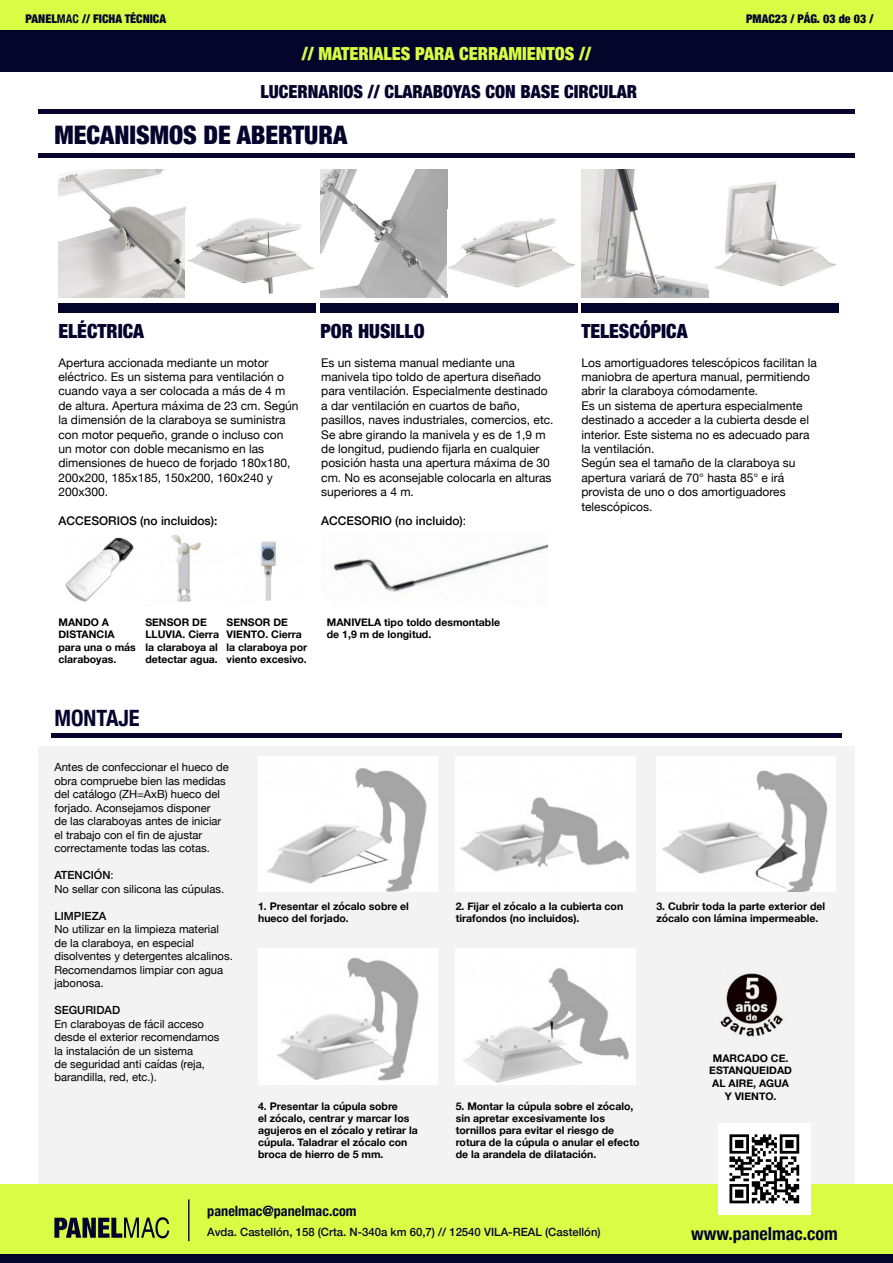
<style>
.page{position:relative;width:893px;height:1263px;background:#fff}
.page>*{position:absolute;margin:0;border:0;box-sizing:border-box;transform-origin:0 0}
.t1{font:900 condensed 25.5px "Helvetica Neue";color:#04042c}
.t2{font:700 condensed 22.5px "Helvetica Neue";color:#04042c}
.t3{font:900 condensed 19.5px "Helvetica Neue";color:#04042c}
.t4{font:900 condensed 18px "Helvetica Neue";color:#05052b}
.t5{font:900 condensed 18px "Helvetica Neue";color:#dbfc45}
.t6{font:700 condensed 18px "Helvetica Neue";color:#05052b}
.t7{font:700 condensed 14.25px "Helvetica Neue";color:#05052b}
.t8{font:12px/14.4px "Helvetica Neue";color:#000}
.t9{font:500 12px "Helvetica Neue";color:#000}
.t10{font:900 condensed 12px "Helvetica Neue";color:#05052b}
.t11{font:500 11.4px "Helvetica Neue";color:#05052b}
.t12{font:11.25px/13.5px "Helvetica Neue";color:#000}
.t13{font:500 11.25px "Helvetica Neue";color:#000}
.t14{font:700 10.5px/12.6px "Helvetica Neue";color:#000}
.s1{font-weight:700}
.s2{font-weight:400}
</style>
<div class="page">
<div style="left:38px;top:746px;width:817px;height:438px;background:#f3f3f3"></div>
<div style="left:0;top:30px;width:893px;height:42px;background:#05052b"></div>
<div style="left:0;top:1184px;width:893px;height:79px;background:#dbfc45"></div>
<hr style="left:188px;top:1199px;width:2px;height:42px;background:#05052b">
<div style="left:0;top:0;width:893px;height:30px;background:#dbfc45"></div>
<svg style="left:54px;top:1217px;width:115px;height:21px"></svg>
<div style="left:0;top:1254px;width:893px;height:9px;background:#05052b"></div>
<img style="left:719px;top:1123px;width:91px;height:92px">
<hr style="left:38px;top:109px;width:817px;height:4px;background:#04042c">
<div style="left:38px;top:153px;width:817px;height:5px;background:#04042c"></div>
<hr style="left:51px;top:733px;width:791px;height:4px;background:#04042c">
<img style="left:581px;top:170px;width:128px;height:127px">
<img style="left:715px;top:181px;width:121px;height:106px">
<div style="left:581px;top:303px;width:258px;height:10px;background:#04042c"></div>
<img style="left:258px;top:756px;width:180px;height:135px">
<img style="left:258px;top:949px;width:180px;height:135px">
<img style="left:456px;top:756px;width:179px;height:135px">
<img style="left:456px;top:949px;width:179px;height:135px">
<img style="left:656px;top:756px;width:180px;height:135px">
<img style="left:705px;top:958px;width:91px;height:91px">
<img style="left:320px;top:170px;width:128px;height:127px">
<img style="left:448px;top:218px;width:127px;height:70px">
<div style="left:320px;top:303px;width:258px;height:10px;background:#04042c"></div>
<img style="left:333px;top:544px;width:215px;height:48px">
<img style="left:59px;top:170px;width:127px;height:127px">
<img style="left:188px;top:218px;width:125px;height:76px">
<div style="left:59px;top:303px;width:257px;height:10px;background:#04042c"></div>
<img style="left:65px;top:537px;width:69px;height:65px">
<img style="left:171px;top:534px;width:30px;height:68px">
<img style="left:260px;top:541px;width:16px;height:60px">
<p class="t10" style="left:26px;top:9px;width:142px">PANEL<span class="s1">MAC</span> // FICHA TÉCNICA</p>
<p class="t5" style="left:302px;top:38px;width:291px">// MATERIALES PARA CERRAMIENTOS //</p>
<p class="t4" style="left:261px;top:77px;width:378px">LUCERNARIOS // CLARABOYAS CON BASE CIRCULAR</p>
<p class="t1" style="left:54px;top:114px;width:294px">MECANISMOS DE ABERTURA</p>
<p class="t10" style="left:746px;top:9px;width:129px">PMAC23 / PÁG. 03 de 03 /</p>
<p class="t3" style="left:59px;top:315px;width:87px">ELÉCTRICA</p>
<p class="t8" style="left:59px;top:356px;width:242px">Apertura accionada mediante un motor eléctrico. Es un sistema para ventilación o cuando vaya a ser colocada a más de 4 m de altura. Apertura máxima de 23 cm. Según la dimensión de la claraboya se suministra con motor pequeño, grande o incluso con un motor con doble mecanismo en las dimensiones de hueco de forjado 180x180, 200x200, 185x185, 150x200, 160x240 y 200x300.</p>
<p class="t9" style="left:59px;top:511px;width:160px">ACCESORIOS (no incluidos):</p>
<p class="t3" style="left:320px;top:315px;width:106px">POR HUSILLO</p>
<p class="t8" style="left:321px;top:356px;width:234px">Es un sistema manual mediante una manivela tipo toldo de apertura diseñado para ventilación. Especialmente destinado a dar ventilación en cuartos de baño, pasillos, naves industriales, comercios, etc.<br>Se abre girando la manivela y es de 1,9 m de longitud, pudiendo fijarla en cualquier posición hasta una apertura máxima de 30 cm. No es aconsejable colocarla en alturas superiores a 4 m.</p>
<p class="t9" style="left:321px;top:511px;width:146px">ACCESORIO (no incluido)<span class="s2">:</span></p>
<p class="t3" style="left:581px;top:315px;width:108px">TELESCÓPICA</p>
<p class="t8" style="left:581px;top:356px;width:237px">Los amortiguadores telescópicos facilitan la maniobra de apertura manual, permitiendo abrir la claraboya cómodamente.</p>
<p class="t8" style="left:581px;top:399px;width:230px">Es un sistema de apertura especialmente destinado a acceder a la cubierta desde el interior. Este sistema no es adecuado para la ventilación.</p>
<p class="t8" style="left:581px;top:457px;width:216px">Según sea el tamaño de la claraboya su apertura variará de 70° hasta 85° e irá provista de uno o dos amortiguadores telescópicos.</p>
<p class="t14" style="left:59px;top:616px;width:79px">MANDO A<br>DISTANCIA para una o más claraboyas.</p>
<p class="t14" style="left:145px;top:616px;width:75px">SENSOR DE<br>LLUVIA. Cierra la claraboya al detectar agua.</p>
<p class="t14" style="left:227px;top:616px;width:82px">SENSOR DE<br>VIENTO. Cierra la claraboya por viento excesivo.</p>
<p class="t2" style="left:54px;top:699px;width:87px">MONTAJE</p>
<p class="t14" style="left:327px;top:616px;width:175px">MANIVELA tipo toldo desmontable de 1,9 m de longitud.</p>
<p class="t12" style="left:54px;top:761px;width:176px">Antes de confeccionar el hueco de obra compruebe bien las medidas del catálogo (ZH=AxB) hueco del forjado. Aconsejamos disponer<br>de las claraboyas antes de iniciar el trabajo con el fin de ajustar correctamente todas las cotas.</p>
<p class="t13" style="left:54px;top:866px;width:61px">ATENCIÓN<span class="s2">:</span></p>
<p class="t12" style="left:54px;top:883px;width:171px">No sellar con silicona las cúpulas.</p>
<p class="t13" style="left:54px;top:907px;width:53px">LIMPIEZA</p>
<p class="t12" style="left:54px;top:923px;width:180px">No utilizar en la limpieza material de la claraboya, en especial disolventes y detergentes alcalinos.<br>Recomendamos limpiar con agua jabonosa.</p>
<p class="t13" style="left:54px;top:1001px;width:67px">SEGURIDAD</p>
<p class="t12" style="left:54px;top:1017px;width:166px">En claraboyas de fácil acceso desde el exterior recomendamos la instalación de un sistema<br>de seguridad anti caídas (reja, barandilla, red, etc.).</p>
<p class="t14" style="left:258px;top:900px;width:152px;line-height:12px">1. Presentar el zócalo sobre el hueco del forjado.</p>
<p class="t14" style="left:456px;top:900px;width:169px;line-height:12px">2. Fijar el zócalo a la cubierta con tirafondos (no incluidos).</p>
<p class="t14" style="left:656px;top:900px;width:170px;line-height:12px">3. Cubrir toda la parte exterior del zócalo con lámina impermeable.</p>
<p class="t14" style="left:713px;top:1052px;width:77px">MARCADO CE.</p>
<p class="t14" style="left:709px;top:1064px;width:84px;text-align:center">ESTANQUEIDAD<br>AL AIRE, AGUA<br>Y VIENTO.</p>
<p class="t14" style="left:258px;top:1101px;width:161px;line-height:12px">4. Presentar la cúpula sobre<br>el zócalo, centrar y marcar los agujeros en el zócalo y retirar la cúpula. Taladrar el zócalo con broca de hierro de 5 mm.</p>
<p class="t14" style="left:456px;top:1101px;width:185px;line-height:12px">5. Montar la cúpula sobre el zócalo, sin apretar excesivamente los tornillos para evitar el riesgo de rotura de la cúpula o anular el efecto de la arandela de dilatación.</p>
<p class="t7" style="left:207px;top:1199px;width:151px">panelmac@panelmac.com</p>
<p class="t11" style="left:207px;top:1222px;width:395px">Avda. Castellón, 158 (Crta. N-340a km 60,7) // 12540 VILA-REAL (Castellón)</p>
<p class="t6" style="left:691px;top:1218px;width:148px">www.panelmac.com</p>
</div>
